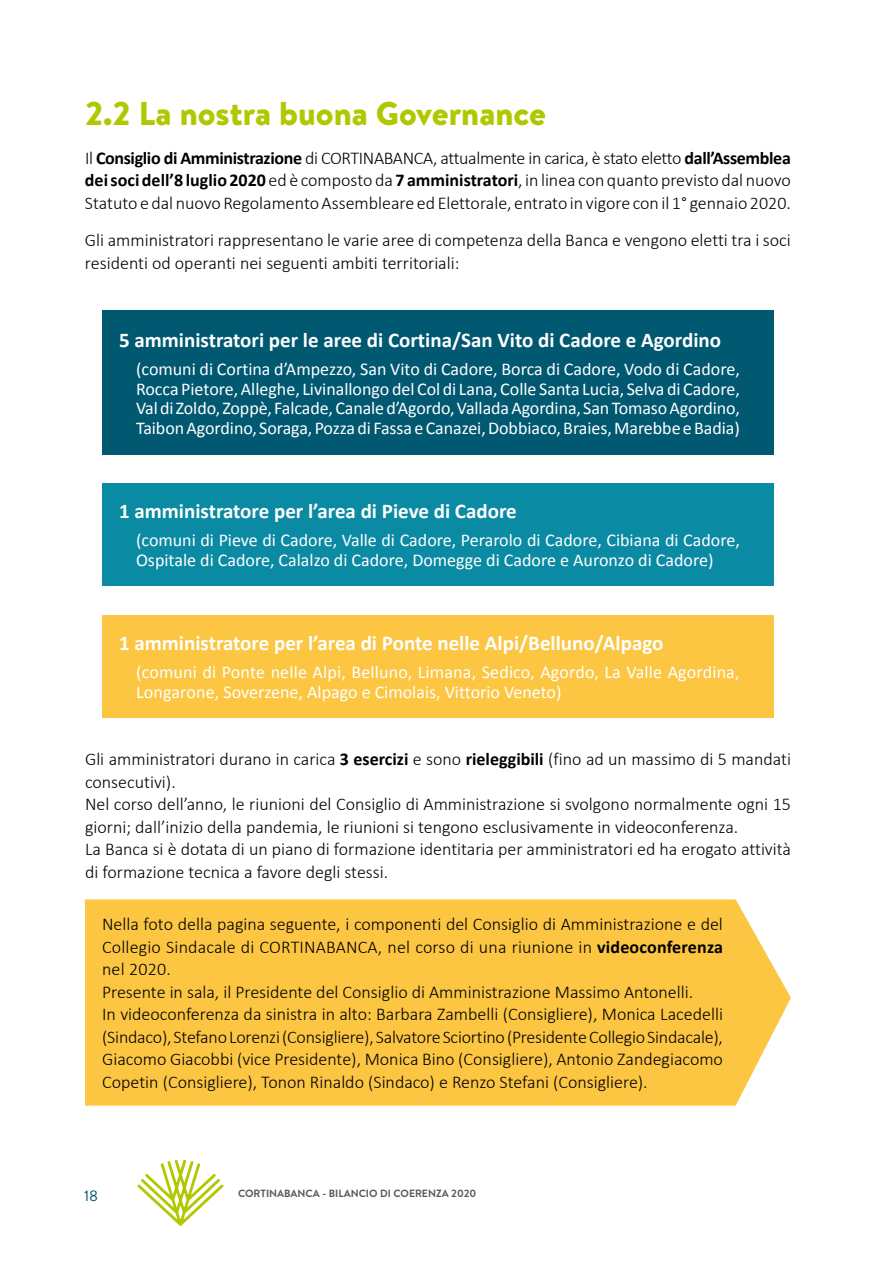
<style>
.page{position:relative;width:893px;height:1263px;background:#fff}
.page>*{position:absolute;margin:0;border:0;box-sizing:border-box;transform-origin:0 0}
.t1{font:900 33px "Brandon Text";color:#b1c800}
.t2{font:700 21px "Calibri";color:#fff}
.t3{font:300 18px/22.5px "Calibri";color:#000}
.t4{font:18px/19.5px "Calibri";color:#fff}
.t5{font:15px "Brandon Text";color:#005871}
.t6{font:700 10.5px "Brandon Text";color:#58585a}
.s1{font-weight:700}
</style>
<div class="page">
<div style="left:85px;top:899px;width:706px;height:207px;background:#fcc643"></div>
<div style="left:102px;top:310px;width:672px;height:145px;background:#005871"></div>
<div style="left:102px;top:615px;width:672px;height:103px;background:#fcc643"></div>
<div style="left:102px;top:484px;width:672px;height:102px;background:#0b8aa3"></div>
<svg style="left:138px;top:1160px;width:85px;height:66px"></svg>
<h1 class="t1" style="left:85px;top:90px;width:463px">2.2 La nostra buona Governance</h1>
<p class="t3" style="left:85px;top:146px;width:707px;text-align:justify">Il <span class="s1">Consiglio di Amministrazione</span> di CORTINABANCA, attualmente in carica, è stato eletto <span class="s1">dall’Assemblea dei soci dell’8 luglio 2020</span> ed è composto da <span class="s1">7 amministratori</span>, in linea con quanto previsto dal nuovo Statuto e dal nuovo RegolamentoAssembleare ed Elettorale, entrato in vigore con il 1° gennaio 2020.</p>
<p class="t3" style="left:85px;top:229px;width:707px">Gli amministratori rappresentano le varie aree di competenza della Banca e vengono eletti tra i soci residenti od operanti nei seguenti ambiti territoriali:</p>
<p class="t2" style="left:119px;top:325px;width:604px">5 amministratori per le aree di Cortina/San Vito di Cadore e Agordino</p>
<p class="t4" style="left:136px;top:359px;width:605px;text-align:justify">(comuni di Cortina d’Ampezzo, San Vito di Cadore, Borca di Cadore, Vodo di Cadore, Rocca Pietore, Alleghe, Livinallongo del Col di Lana, Colle Santa Lucia, Selva di Cadore, Val di Zoldo, Zoppè, Falcade, Canale d’Agordo, Vallada Agordina, San Tomaso Agordino, Taibon Agordino, Soraga, Pozza di Fassa e Canazei, Dobbiaco, Braies, Marebbe e Badia)</p>
<p class="t2" style="left:119px;top:496px;width:399px">1 amministratore per l’area di Pieve di Cadore</p>
<p class="t4" style="left:136px;top:530px;width:605px">(comuni di Pieve di Cadore, Valle di Cadore, Perarolo di Cadore, Cibiana di Cadore,<br>Ospitale di Cadore, Calalzo di Cadore, Domegge di Cadore e Auronzo di Cadore)</p>
<p class="t2" style="left:119px;top:628px;width:546px">1 amministratore per l’area di Ponte nelle Alpi/Belluno/Alpago</p>
<p class="t4" style="left:136px;top:662px;width:605px">(comuni di Ponte nelle Alpi, Belluno, Limana, Sedico, Agordo, La Valle Agordina,<br>Longarone, Soverzene, Alpago e Cimolais, Vittorio Veneto)</p>
<p class="t3" style="left:85px;top:748px;width:707px">Gli amministratori durano in carica <span class="s1">3 esercizi</span> e sono <span class="s1">rieleggibili</span> (fino ad un massimo di 5 mandati consecutivi).<br>Nel corso dell’anno, le riunioni del Consiglio di Amministrazione si svolgono normalmente ogni 15 giorni; dall’inizio della pandemia, le riunioni si tengono esclusivamente in videoconferenza.<br>La Banca si è dotata di un piano di formazione identitaria per amministratori ed ha erogato attività di formazione tecnica a favore degli stessi.</p>
<p class="t3" style="left:102px;top:913px;width:622px">Nella foto della pagina seguente, i componenti del Consiglio di Amministrazione e del Collegio Sindacale di CORTINABANCA, nel corso di una riunione in <span class="s1">videoconferenza </span>nel 2020.<br>Presente in sala, il Presidente del Consiglio di Amministrazione Massimo Antonelli.<br>In videoconferenza da sinistra in alto: Barbara Zambelli (Consigliere), Monica Lacedelli (Sindaco),StefanoLorenzi(Consigliere),SalvatoreSciortino(PresidenteCollegioSindacale), Giacomo Giacobbi (vice Presidente), Monica Bino (Consigliere), Antonio Zandegiacomo Copetin (Consigliere), Tonon Rinaldo (Sindaco) e Renzo Stefani (Consigliere).</p>
<p class="t5" style="left:84px;top:1186px;width:16px">18</p>
<p class="t6" style="left:238px;top:1186px;width:240px">CORTINABANCA - BILANCIO DI COERENZA 2020</p>
</div>
